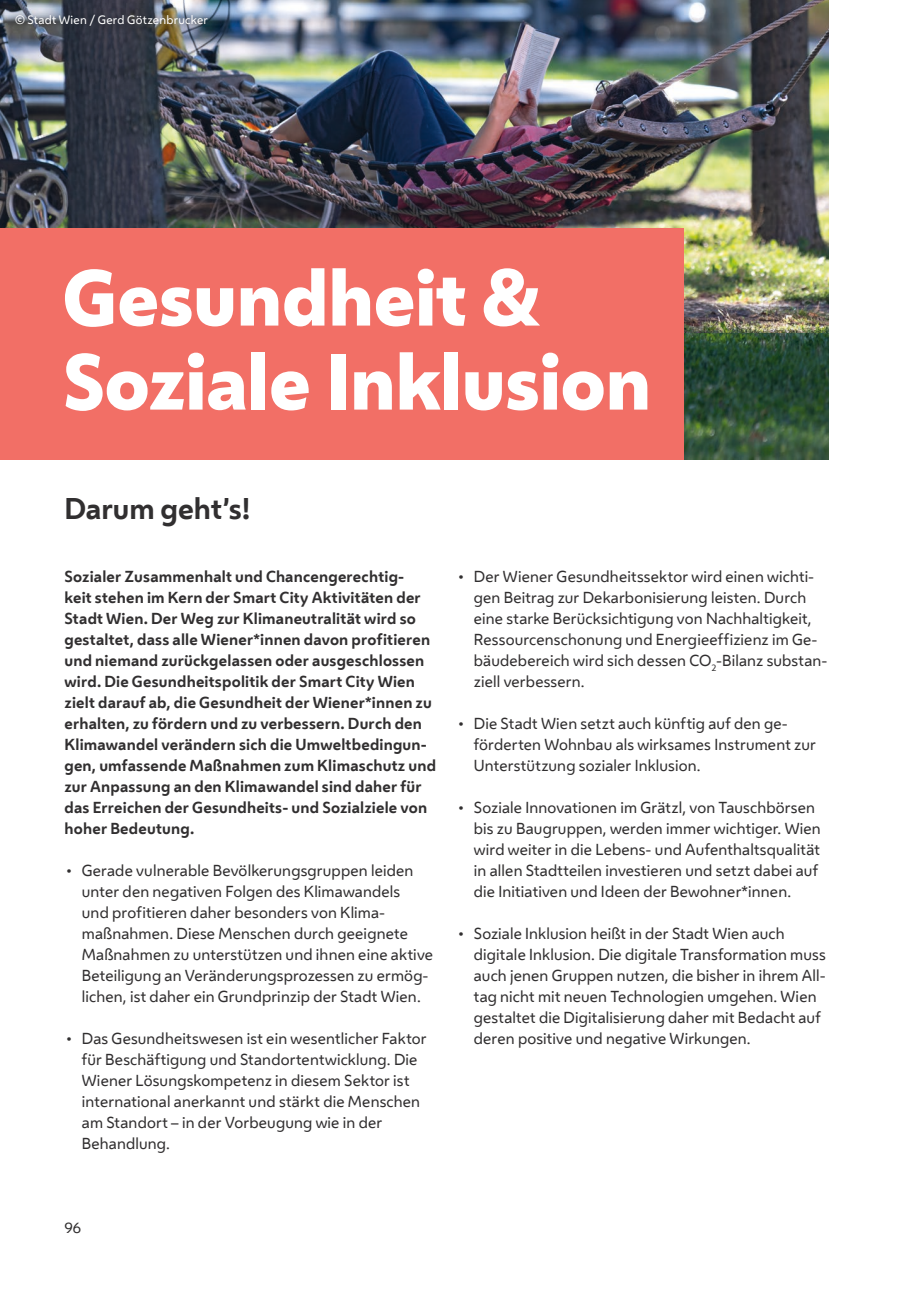
<style>
.page{position:relative;width:918px;height:1290px;background:#fff}
.page>*{position:absolute;margin:0;border:0;box-sizing:border-box;transform-origin:0 0}
.t1{font:800 73.5px/84px "Wiener Melange";letter-spacing:-.01em;color:#fff}
.t2{font:28px "Wiener Melange Bold 2";letter-spacing:-.005em;color:#312f30}
.t3{font:14.88px/21px "Wiener Melange Regular 2";letter-spacing:.01em;color:#312f30}
.t4{font:14.88px/21px "Wiener Melange Bold 2";letter-spacing:.015em;color:#312f30}
.t5{font:14px "Wiener Melange Regular 2";color:#312f30}
.t6{font:11.38px "Wiener Melange Regular 2";letter-spacing:.02em;color:#fff}
.s1{font-family:"Wiener Melange Bold 2"}
</style>
<div class="page">
<img style="left:0;top:0;width:828px;height:333px">
<img style="left:683px;top:333px;width:145px;height:126px">
<div style="left:0;top:228px;width:683px;height:231px;background:#f26f66"></div>
<img style="left:5px;top:4px;width:212px;height:31px">
<p class="t6" style="left:15px;top:12px;width:194px">© Stadt Wien / Gerd Götzenbrucker</p>
<h3 class="t1" style="left:63px;top:256px;width:590px">Gesundheit &amp;<br>Soziale Inklusion</h3>
<h4 class="t2" style="left:64px;top:489px;width:187px">Darum geht’s!</h4>
<p class="t4" style="left:64px;top:566px;width:373px">Sozialer Zusammenhalt und Chancengerechtig-<br>keit stehen im Kern der Smart City Aktivitäten der Stadt Wien. Der Weg zur Klimaneutralität wird so gestaltet, dass alle Wiener*innen davon profitieren und niemand zurückgelassen oder ausgeschlossen wird. Die Gesundheitspolitik der Smart City Wien zielt darauf ab, die Gesundheit der Wiener*innen zu erhalten, zu fördern und zu verbessern. Durch den Klimawandel verändern sich die Umweltbedingun&shy;gen, umfassende Maßnahmen zum Klimaschutz und zur Anpassung an den Klimawandel sind daher für das Erreichen der Gesundheits- und Sozialziele von hoher Bedeutung.</p>
<p class="t3" style="left:82px;top:860px;width:353px;text-indent:-17px"><span class="s1">•</span> Gerade vulnerable Bevölkerungsgruppen leiden unter den negativen Folgen des Klimawandels<br>und profitieren daher besonders von Klima&shy;maßnahmen. Diese Menschen durch geeignete Maßnahmen zu unterstützen und ihnen eine aktive Beteiligung an Veränderungsprozessen zu ermög&shy;lichen, ist daher ein Grundprinzip der Stadt Wien.</p>
<p class="t3" style="left:82px;top:1028px;width:346px;text-indent:-17px"><span class="s1">•</span> Das Gesundheitswesen ist ein wesentlicher Faktor für Beschäftigung und Standortentwicklung. Die Wiener Lösungskompetenz in diesem Sektor ist international anerkannt und stärkt die Menschen am Standort – in der Vorbeugung wie in der Behandlung.</p>
<p class="t3" style="left:474px;top:566px;width:355px;text-indent:-17px"><span class="s1">•</span> Der Wiener Gesundheitssektor wird einen wichti&shy;gen Beitrag zur Dekarbonisierung leisten. Durch eine starke Berücksichtigung von Nachhaltigkeit, Ressourcenschonung und Energieeffizienz im Ge&shy;bäudebereich wird sich dessen CO<sub>2</sub>-Bilanz substan&shy;ziell verbessern.</p>
<p class="t3" style="left:474px;top:713px;width:343px;text-indent:-17px"><span class="s1">•</span> Die Stadt Wien setzt auch künftig auf den ge&shy;förderten Wohnbau als wirksames Instrument zur<br>Unterstützung sozialer Inklusion.</p>
<p class="t3" style="left:474px;top:797px;width:348px;text-indent:-17px"><span class="s1">•</span> Soziale Innovationen im Grätzl, von Tauschbörsen bis zu Baugruppen, werden immer wichtiger. Wien wird weiter in die Lebens- und Aufenthaltsqualität in allen Stadtteilen investieren und setzt dabei auf die Initiativen und Ideen der Bewohner*innen.</p>
<p class="t3" style="left:474px;top:923px;width:353px;text-indent:-17px"><span class="s1">•</span> Soziale Inklusion heißt in der Stadt Wien auch digitale Inklusion. Die digitale Transformation muss auch jenen Gruppen nutzen, die bisher in ihrem All&shy;tag nicht mit neuen Technologien umgehen. Wien gestaltet die Digitalisierung daher mit Bedacht auf deren positive und negative Wirkungen.</p>
<p class="t5" style="left:64px;top:1218px;width:18px">96</p>
</div>
